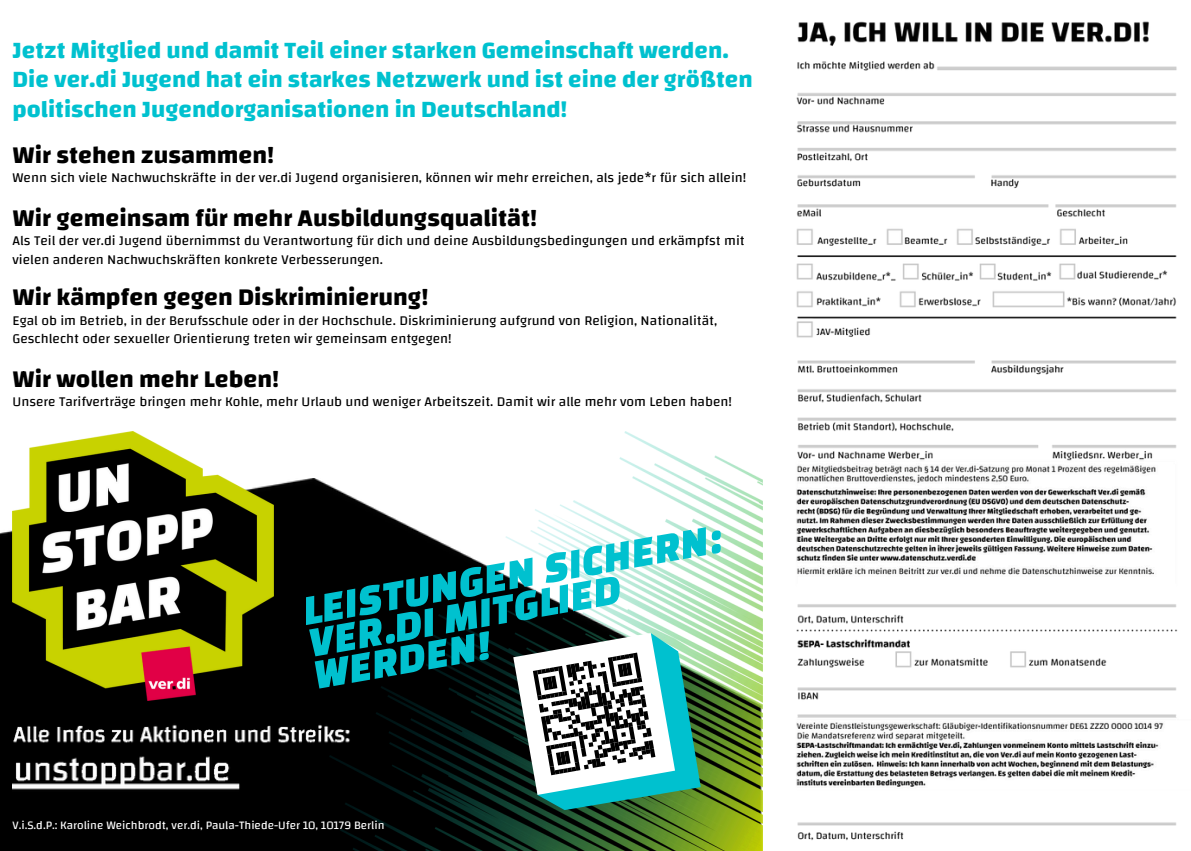
<style>
.page{position:relative;width:1191px;height:851px;background:#fff}
.page>*{position:absolute;margin:0;border:0;box-sizing:border-box;transform-origin:0 0}
.t1{font:italic 44px/32.4px "Changa One";color:#00c1cf}
.t2{font:700 25px "Changa";color:#000}
.t3{font:700 24.2px/29.2px "Changa";color:#00c1cf}
.t4{font:13.8px/18.4px "Changa";color:#000}
.t5{font:11.8px "Changa";color:#fff}
</style>
<div class="page">
<div style="left:0;top:478px;width:329px;height:372px;background:#000"></div>
<img style="left:329px;top:432px;width:434px;height:418px">
<img style="left:13px;top:432px;width:261px;height:254px">
<img style="left:13px;top:686px;width:361px;height:125px">
<svg style="left:513px;top:633px;width:188px;height:177px"></svg>
<img style="left:796px;top:21px;width:382px;height:820px">
<p class="t3" style="left:13px;top:35px;width:742px">Jetzt Mitglied und damit Teil einer starken Gemeinschaft werden.<br>Die ver.di Jugend hat ein starkes Netzwerk und ist eine der größten politischen Jugendorganisationen in Deutschland!</p>
<p class="t2" style="left:13px;top:139px;width:263px">Wir stehen zusammen!</p>
<p class="t4" style="left:13px;top:168px;width:735px">Wenn sich viele Nachwuchskräfte in der ver.di Jugend organisieren, können wir mehr erreichen, als jede*r für sich allein!</p>
<h1 class="t2" style="left:13px;top:202px;width:526px">Wir gemeinsam für mehr Ausbildungsqualität!</h1>
<h1 class="t4" style="left:13px;top:231px;width:734px">Als Teil der ver.di Jugend übernimmst du Verantwortung für dich und deine Ausbildungsbedingungen und erkämpfst mit vielen anderen Nachwuchskräften konkrete Verbesserungen.</h1>
<p class="t2" style="left:13px;top:282px;width:417px">Wir kämpfen gegen Diskriminierung!</p>
<p class="t4" style="left:13px;top:311px;width:706px">Egal ob im Betrieb, in der Berufsschule oder in der Hochschule. Diskriminierung aufgrund von Religion, Nationalität,<br>Geschlecht oder sexueller Orientierung treten wir gemeinsam entgegen!</p>
<p class="t2" style="left:13px;top:363px;width:268px">Wir wollen mehr Leben!</p>
<p class="t4" style="left:13px;top:392px;width:721px">Unsere Tarifverträge bringen mehr Kohle, mehr Urlaub und weniger Arbeitszeit. Damit wir alle mehr vom Leben haben!</p>
<h3 class="t1" style="left:300px;top:594px;width:426px;rotate:-10deg">LEISTUNGEN SICHERN:<br>VER.DI MITGLIED<br>WERDEN!</h3>
<p class="t5" style="left:13px;top:817px;width:374px">V.i.S.d.P.: Karoline Weichbrodt, ver.di, Paula-Thiede-Ufer 10, 10179 Berlin</p>
</div>
